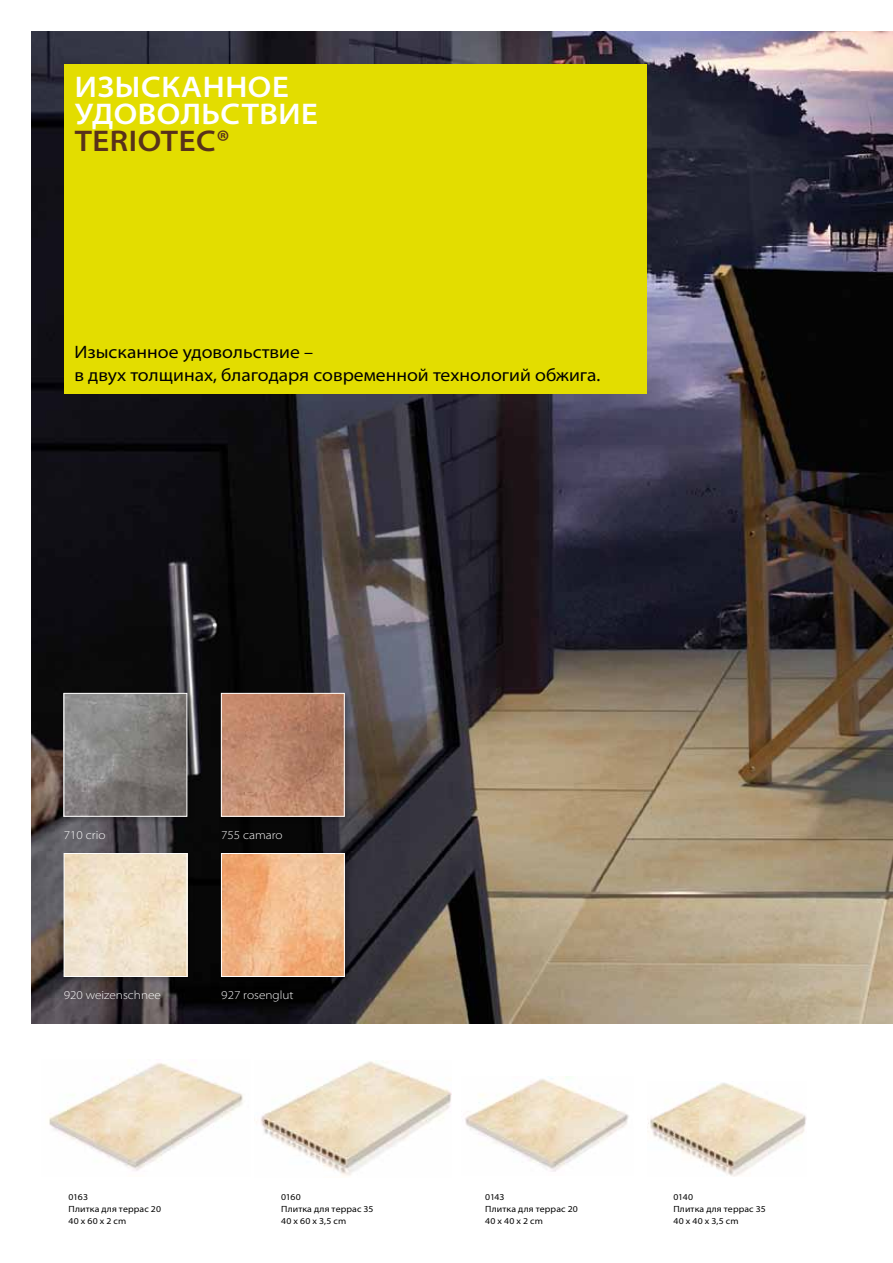
<style>
.page{position:relative;width:893px;height:1263px;background:#fff}
.page>*{position:absolute;margin:0;border:0;box-sizing:border-box;transform-origin:0 0}
.t1{font:600 semi-expanded 30px/27px "Myriad Pro";letter-spacing:.02em;color:#fff}
.t2{font:600 semi-expanded 30px "Myriad Pro";letter-spacing:.02em;color:#58321a}
.t3{font:semi-expanded 18px/22.5px "Myriad Pro";color:#000}
.t4{font:300 semi-expanded 12px "Myriad Pro";color:#fff}
.t5{font:semi-expanded 9px/12px "Myriad Pro";letter-spacing:.015em;color:#000}
</style>
<div class="page">
<img style="left:32px;top:32px;width:861px;height:991px">
<div style="left:64px;top:64px;width:582px;height:329px;background:#e3dd00"></div>
<img style="left:647px;top:1083px;width:159px;height:93px">
<img style="left:254px;top:1061px;width:198px;height:115px">
<img style="left:49px;top:1063px;width:194px;height:108px">
<img style="left:465px;top:1077px;width:164px;height:95px">
<div style="left:62px;top:852px;width:132px;height:132px;background:#000;opacity:.25"></div>
<img style="left:66px;top:855px;width:119px;height:120px">
<div style="left:64px;top:853px;width:123px;height:124px;border:1px solid #fff"></div>
<div style="left:220px;top:852px;width:132px;height:132px;background:#000;opacity:.25"></div>
<img style="left:223px;top:855px;width:120px;height:120px">
<div style="left:221px;top:853px;width:124px;height:124px;border:1px solid #fff"></div>
<div style="left:62px;top:691px;width:132px;height:133px;background:#000;opacity:.25"></div>
<img style="left:66px;top:695px;width:119px;height:119px">
<div style="left:64px;top:693px;width:123px;height:123px;border:1px solid #fff"></div>
<div style="left:219px;top:691px;width:133px;height:133px;background:#000;opacity:.25"></div>
<img style="left:223px;top:695px;width:119px;height:119px">
<div style="left:221px;top:693px;width:123px;height:123px;border:1px solid #fff"></div>
<h1 class="t1" style="left:75px;top:74px;width:245px">Изысканное удовольствие</h1>
<h1 class="t2" style="left:75px;top:124px;width:157px">TERIOTEC®</h1>
<h2 class="t3" style="left:74px;top:341px;width:527px">Изысканное удовольствие –<br>в двух толщинах, благодаря современной технологий обжига.</h2>
<h3 class="t4" style="left:64px;top:828px;width:43px">710 crio</h3>
<h3 class="t4" style="left:221px;top:828px;width:63px">755 camaro</h3>
<h3 class="t4" style="left:64px;top:988px;width:99px">920 weizenschnee</h3>
<h3 class="t4" style="left:221px;top:988px;width:74px">927 rosenglut</h3>
<p class="t5" style="left:69px;top:1191px;width:94px">0163<br>Плитка для террас 20<br>40 x 60 x 2 cm</p>
<p class="t5" style="left:281px;top:1191px;width:94px">0160<br>Плитка для террас 35<br>40 x 60 x 3,5 cm</p>
<p class="t5" style="left:485px;top:1191px;width:94px">0143<br>Плитка для террас 20<br>40 x 40 x 2 cm</p>
<p class="t5" style="left:673px;top:1191px;width:94px">0140<br>Плитка для террас 35<br>40 x 40 x 3,5 cm</p>
</div>
